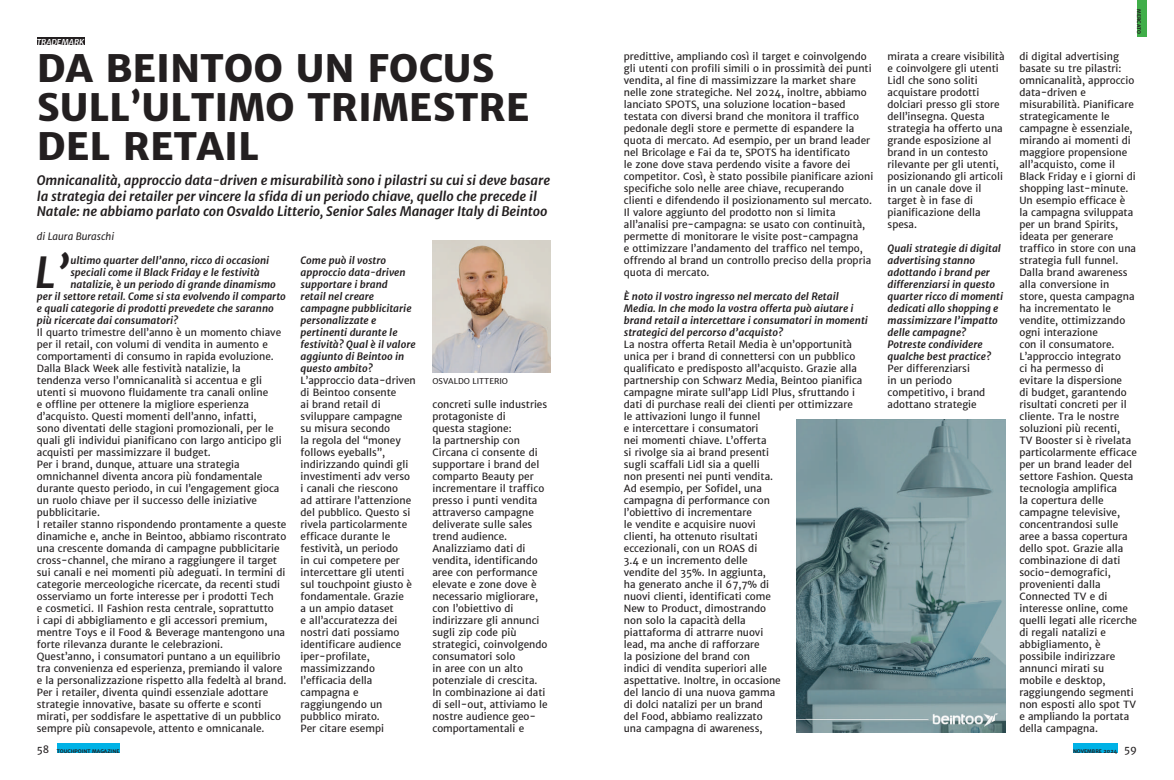
<style>
.page{position:relative;width:1174px;height:780px;background:#fff}
.page>*{position:absolute;margin:0;border:0;box-sizing:border-box;transform-origin:0 0}
.t1{font:italic 700 42.1px "Merriweather Sans";color:#231f20}
.t2{font:800 38px/39px "Merriweather Sans";color:#231f20}
.t3{font:italic 700 13px/15.6px "Merriweather Sans";letter-spacing:-.01em;color:#231f20}
.t4{font:10px/12px "Merriweather Sans";color:#231f20}
.t5{font:italic 700 10px/12px "Merriweather Sans";color:#231f20}
.t6{font:italic 10px "Merriweather Sans";color:#231f20}
.t7{font:8px "Merriweather Sans";color:#231f20}
.t8{font:italic 700 8px "Merriweather Sans";color:#fff}
.t9{font:700 5px "Merriweather Sans";color:#231f20}
</style>
<div class="page">
<div style="left:57px;top:743px;width:63px;height:10px;background:#00b2e6"></div>
<div style="left:1073px;top:743px;width:44px;height:10px;background:#00b2e6"></div>
<div style="left:1137px;top:0;width:10px;height:37px;background:#40ae49"></div>
<div style="left:37px;top:37px;width:48px;height:8px;background:#231f20"></div>
<img style="left:432px;top:240px;width:118px;height:132px">
<img style="left:796px;top:419px;width:209px;height:313px">
<p class="t8" style="left:37px;top:36px;width:49px">TRADEMARK</p>
<h2 class="t2" style="left:37px;top:49px;width:494px">DA BEINTOO UN FOCUS<br>SULL’ULTIMO TRIMESTRE<br>DEL RETAIL</h2>
<p class="t3" style="left:37px;top:172px;width:515px">Omnicanalità, approccio data-driven e misurabilità sono i pilastri su cui si deve basare la strategia dei retailer per vincere la sfida di un periodo chiave, quello che precede il<br>Natale: ne abbiamo parlato con Osvaldo Litterio, Senior Sales Manager Italy di Beintoo</p>
<p class="t5" style="left:300px;top:254px;width:117px">Come può il vostro approccio data-driven supportare i brand<br>retail nel creare campagne pubblicitarie personalizzate e pertinenti durante le festività? Qual è il valore aggiunto di Beintoo in questo ambito?</p>
<p class="t4" style="left:300px;top:374px;width:117px">L’approccio data-driven di Beintoo consente<br>ai brand retail di sviluppare campagne su misura secondo<br>la regola del “money follows eyeballs”, indirizzando quindi gli investimenti adv verso<br>i canali che riescono<br>ad attirare l’attenzione del pubblico. Questo si rivela particolarmente efficace durante le festività, un periodo<br>in cui competere per intercettare gli utenti sul touchpoint giusto è fondamentale. Grazie<br>a un ampio dataset<br>e all’accuratezza dei nostri dati possiamo identificare audience iper-profilate, massimizzando l’efficacia della campagna e raggiungendo un pubblico mirato.<br>Per citare esempi</p>
<p class="t6" style="left:37px;top:230px;width:79px">di Laura Buraschi</p>
<h1 class="t1" style="left:35px;top:245px;width:37px">L’</h1>
<p class="t5" style="left:70px;top:254px;width:200px">ultimo quarter dell’anno, ricco di occasioni</p>
<p class="t5" style="left:70px;top:266px;width:191px">speciali come il Black Friday e le festività</p>
<p class="t5" style="left:70px;top:278px;width:207px">natalizie, è un periodo di grande dinamismo</p>
<p class="t5" style="left:37px;top:290px;width:250px">per il settore retail. Come si sta evolvendo il comparto</p>
<p class="t5" style="left:37px;top:302px;width:238px">e quali categorie di prodotti prevedete che saranno</p>
<p class="t5" style="left:37px;top:314px;width:143px">più ricercate dai consumatori?</p>
<p class="t4" style="left:37px;top:326px;width:251px">Il quarto trimestre dell’anno è un momento chiave per il retail, con volumi di vendita in aumento e comportamenti di consumo in rapida evoluzione.<br>Dalla Black Week alle festività natalizie, la tendenza verso l’omnicanalità si accentua e gli utenti si muovono fluidamente tra canali online<br>e offline per ottenere la migliore esperienza d’acquisto. Questi momenti dell’anno, infatti,<br>sono diventati delle stagioni promozionali, per le quali gli individui pianificano con largo anticipo gli acquisti per massimizzare il budget.<br>Per i brand, dunque, attuare una strategia omnichannel diventa ancora più fondamentale durante questo periodo, in cui l’engagement gioca un ruolo chiave per il successo delle iniziative pubblicitarie.<br>I retailer stanno rispondendo prontamente a queste dinamiche e, anche in Beintoo, abbiamo riscontrato una crescente domanda di campagne pubblicitarie cross-channel, che mirano a raggiungere il target sui canali e nei momenti più adeguati. In termini di categorie merceologiche ricercate, da recenti studi osserviamo un forte interesse per i prodotti Tech<br>e cosmetici. Il Fashion resta centrale, soprattutto<br>i capi di abbigliamento e gli accessori premium, mentre Toys e il Food &amp; Beverage mantengono una forte rilevanza durante le celebrazioni.<br>Quest’anno, i consumatori puntano a un equilibrio tra convenienza ed esperienza, premiando il valore e la personalizzazione rispetto alla fedeltà al brand.<br>Per i retailer, diventa quindi essenziale adottare strategie innovative, basate su offerte e sconti mirati, per soddisfare le aspettative di un pubblico sempre più consapevole, attento e omnicanale.</p>
<p class="t7" style="left:432px;top:376px;width:77px">OSVALDO LITTERIO</p>
<p class="t4" style="left:432px;top:398px;width:117px">concreti sulle industries protagoniste di<br>questa stagione:<br>la partnership con<br>Circana ci consente di supportare i brand del comparto Beauty per incrementare il traffico presso i punti vendita attraverso campagne deliverate sulle sales trend audience.<br>Analizziamo dati di vendita, identificando aree con performance elevate e zone dove è necessario migliorare, con l’obiettivo di indirizzare gli annunci sugli zip code più strategici, coinvolgendo consumatori solo<br>in aree con un alto potenziale di crescita.<br>In combinazione ai dati di sell-out, attiviamo le nostre audience geo&shy;comportamentali e</p>
<p class="t4" style="left:624px;top:50px;width:251px">predittive, ampliando così il target e coinvolgendo gli utenti con profili simili o in prossimità dei punti vendita, al fine di massimizzare la market share nelle zone strategiche. Nel 2024, inoltre, abbiamo lanciato SPOTS, una soluzione location-based testata con diversi brand che monitora il traffico pedonale degli store e permette di espandere la quota di mercato. Ad esempio, per un brand leader nel Bricolage e Fai da te, SPOTS ha identificato<br>le zone dove stava perdendo visite a favore dei competitor. Così, è stato possibile pianificare azioni specifiche solo nelle aree chiave, recuperando clienti e difendendo il posizionamento sul mercato.<br>Il valore aggiunto del prodotto non si limita all’analisi pre-campagna: se usato con continuità, permette di monitorare le visite post-campagna<br>e ottimizzare l’andamento del traffico nel tempo, offrendo al brand un controllo preciso della propria quota di mercato.</p>
<p class="t5" style="left:624px;top:290px;width:245px">È noto il vostro ingresso nel mercato del Retail Media. In che modo la vostra offerta può aiutare i brand retail a intercettare i consumatori in momenti strategici del percorso d’acquisto?</p>
<p class="t4" style="left:624px;top:338px;width:240px">La nostra offerta Retail Media è un’opportunità unica per i brand di connettersi con un pubblico qualificato e predisposto all’acquisto. Grazie alla partnership con Schwarz Media, Beintoo pianifica campagne mirate sull’app Lidl Plus, sfruttando i dati di purchase reali dei clienti per ottimizzare le attivazioni lungo il funnel<br>e intercettare i consumatori<br>nei momenti chiave. L’offerta<br>si rivolge sia ai brand presenti<br>sugli scaffali Lidl sia a quelli<br>non presenti nei punti vendita.<br>Ad esempio, per Sofidel, una<br>campagna di performance con<br>l’obiettivo di incrementare<br>le vendite e acquisire nuovi<br>clienti, ha ottenuto risultati<br>eccezionali, con un ROAS di<br>3.4 e un incremento delle<br>vendite del 35%. In aggiunta,<br>ha generato anche il 67,7% di<br>nuovi clienti, identificati come<br>New to Product, dimostrando<br>non solo la capacità della<br>piattaforma di attrarre nuovi<br>lead, ma anche di rafforzare<br>la posizione del brand con<br>indici di vendita superiori alle<br>aspettative. Inoltre, in occasione<br>del lancio di una nuova gamma<br>di dolci natalizi per un brand<br>del Food, abbiamo realizzato<br>una campagna di awareness,</p>
<p class="t4" style="left:887px;top:50px;width:119px">mirata a creare visibilità e coinvolgere gli utenti<br>Lidl che sono soliti acquistare prodotti dolciari presso gli store dell’insegna. Questa strategia ha offerto una grande esposizione al brand in un contesto rilevante per gli utenti, posizionando gli articoli in un canale dove il target è in fase di pianificazione della spesa.</p>
<p class="t5" style="left:887px;top:242px;width:117px">Quali strategie di digital advertising stanno adottando i brand per differenziarsi in questo quarter ricco di momenti dedicati allo shopping e massimizzare l’impatto delle campagne?<br>Potreste condividere qualche best practice?</p>
<p class="t4" style="left:887px;top:362px;width:99px">Per differenziarsi<br>in un periodo competitivo, i brand adottano strategie</p>
<p class="t9" style="left:1142px;top:9px;width:26px;rotate:90deg">MERCATO</p>
<p class="t4" style="left:1019px;top:50px;width:119px">di digital advertising basate su tre pilastri: omnicanalità, approccio data-driven e misurabilità. Pianificare strategicamente le campagne è essenziale, mirando ai momenti di maggiore propensione all’acquisto, come il<br>Black Friday e i giorni di shopping last-minute.<br>Un esempio efficace è<br>la campagna sviluppata per un brand Spirits, ideata per generare traffico in store con una strategia full funnel.<br>Dalla brand awareness alla conversione in store, questa campagna ha incrementato le vendite, ottimizzando ogni interazione<br>con il consumatore.<br>L’approccio integrato<br>ci ha permesso di evitare la dispersione<br>di budget, garantendo risultati concreti per il cliente. Tra le nostre soluzioni più recenti,<br>TV Booster si è rivelata particolarmente efficace per un brand leader del settore Fashion. Questa tecnologia amplifica<br>la copertura delle campagne televisive, concentrandosi sulle aree a bassa copertura dello spot. Grazie alla combinazione di dati socio-demografici, provenienti dalla<br>Connected TV e di interesse online, come quelli legati alle ricerche di regali natalizi e abbigliamento, è possibile indirizzare annunci mirati su mobile e desktop, raggiungendo segmenti non esposti allo spot TV e ampliando la portata della campagna.</p>
<p class="t4" style="left:37px;top:743px;width:14px">58</p>
<p class="t4" style="left:1124px;top:743px;width:14px">59</p>
<p class="t9" style="left:57px;top:747px;width:64px">TOUCHPOINT MAGAZINE</p>
<p class="t9" style="left:1073px;top:747px;width:46px">NOVEMBRE 2024</p>
</div>
